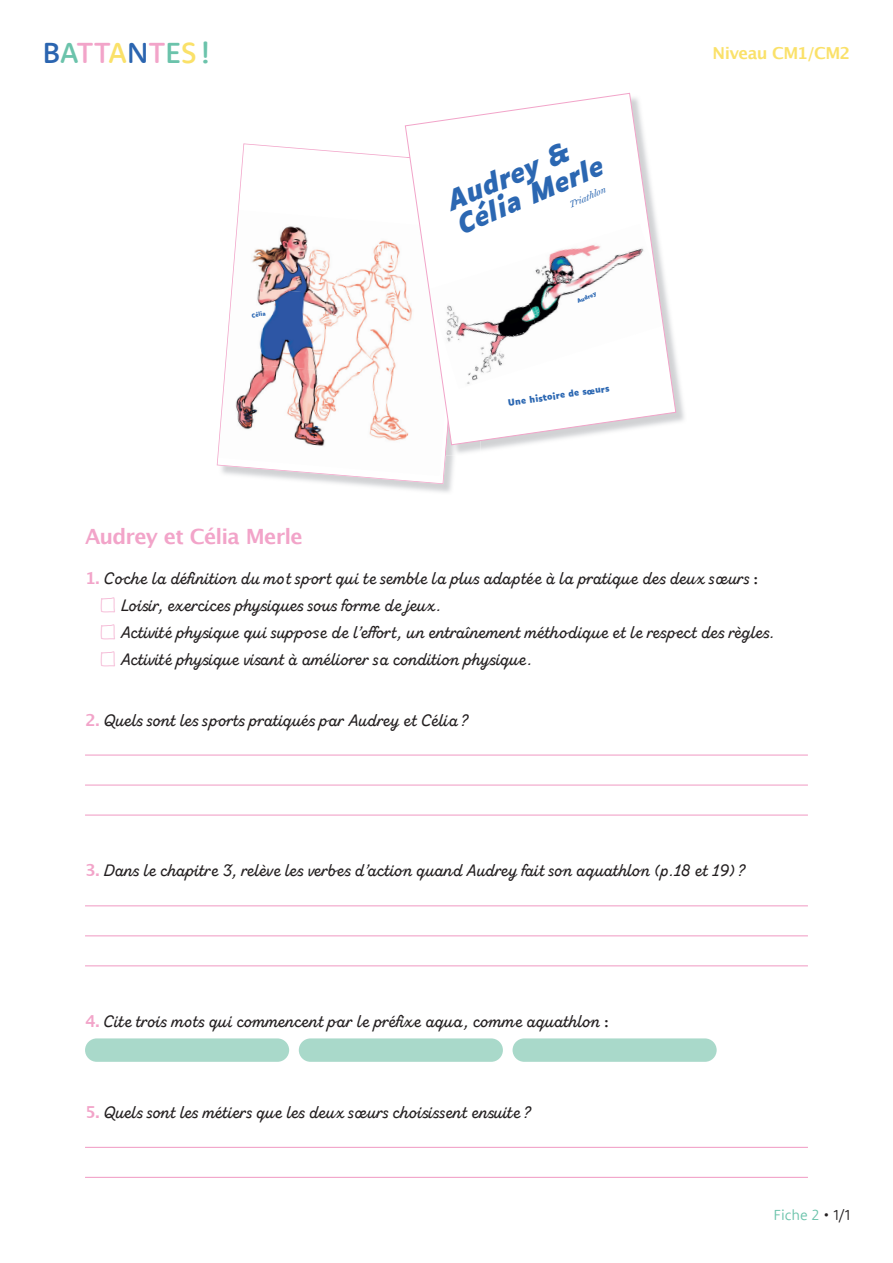
<style>
.page{position:relative;width:893px;height:1263px;background:#fff}
.page>*{position:absolute;margin:0;border:0;box-sizing:border-box;transform-origin:0 0}
.t1{font:500 30px "Rooney Sans";letter-spacing:-.005em;color:#6bc3ab}
.t2{font:italic 700 25.95px "Luciole";color:#2b67b2}
.t3{font:700 21px "Lucida Grande";letter-spacing:-.035em;color:#f2a4c9}
.t4{font:16.5px/27px "Zing Script Rust SB Demo Base";letter-spacing:.015em;color:#231f20}
.t5{font:700 16.5px "Lucida Grande";letter-spacing:-.035em;color:#fae169}
.t6{font:300 15px "Rooney Sans";color:#6bc3ab}
.t7{font:italic 9.15px "Miller Text";color:#2b67b2}
.t8{font:700 8.7px "Luciole";color:#2b67b2}
.t9{font:700 5.4px "Luciole";color:#2b67b2}
.s1{color:#2b65b0}
.s2{color:#f2a4c9}
.s3{color:#fae169}
.s4{font-family:"Lucida Grande";font-weight:700;color:#f2a4c9}
.s5{font-family:"Rooney Sans";font-weight:500}
.s6{font-family:"Peax Webdesigncircles";color:#f2a4c9}
.s7{color:#231f20}
</style>
<div class="page">
<svg style="left:217px;top:143px;width:239px;height:341px"></svg>
<img style="left:407px;top:446px;width:63px;height:10px">
<svg style="left:404px;top:92px;width:273px;height:354px"></svg>
<hr style="left:85px;top:754px;width:723px;height:2px;background:#f2a4c9">
<hr style="left:85px;top:784px;width:723px;height:2px;background:#f2a4c9">
<hr style="left:85px;top:814px;width:723px;height:2px;background:#f2a4c9">
<hr style="left:85px;top:905px;width:723px;height:1px;background:#f2a4c9">
<hr style="left:85px;top:935px;width:723px;height:1px;background:#f2a4c9">
<hr style="left:85px;top:965px;width:723px;height:1px;background:#f2a4c9">
<div style="left:85px;top:1038px;width:204px;height:24px;background:#a9d9ca;border-radius:12px"></div>
<div style="left:299px;top:1038px;width:204px;height:24px;background:#a9d9ca;border-radius:12px"></div>
<div style="left:513px;top:1038px;width:204px;height:24px;background:#a9d9ca;border-radius:12px"></div>
<hr style="left:85px;top:1147px;width:723px;height:1px;background:#f2a4c9">
<hr style="left:85px;top:1177px;width:723px;height:1px;background:#f2a4c9">
<h1 class="t1" style="left:43px;top:33px;width:170px"><span class="s1">B</span>A<span class="s2">TT</span><span class="s3">A</span><span class="s1">N</span><span class="s2">T</span>E<span class="s3">S</span> !</h1>
<p class="t5" style="left:713px;top:39px;width:139px">Niveau CM1/CM2</p>
<h2 class="t2" style="left:442px;top:189px;width:132px;rotate:-23deg">Audrey &amp;</h2>
<h2 class="t2" style="left:453px;top:212px;width:158px;rotate:-23deg">Célia Merle</h2>
<p class="t7" style="left:566px;top:198px;width:40px;rotate:-23deg">Triathlon</p>
<p class="t9" style="left:251px;top:312px;width:16px;rotate:-10deg">Célia</p>
<p class="t9" style="left:576px;top:298px;width:22px;rotate:-23deg">Audrey</p>
<p class="t8" style="left:507px;top:398px;width:104px;rotate:-8deg">Une histoire de sœurs</p>
<p class="t3" style="left:85px;top:519px;width:219px">Audrey et Célia Merle</p>
<p class="t4" style="left:102px;top:565px;width:674px;text-indent:-17px"><span class="s4">1.</span> Coche la définition du mot sport qui te semble la plus adaptée à la pratique des deux sœurs <span class="s5">:<br></span><span class="s6">M</span> Loisir, exercices physiques sous forme de jeux.<br><span class="s6">M</span> Activité physique qui suppose de l’effort, un entraînement méthodique et le respect des règles.<br><span class="s6">M</span> Activité physique visant à améliorer sa condition physique.</p>
<p class="t4" style="left:85px;top:707px;width:385px"><span class="s4">2.</span> Quels sont les sports pratiqués par Audrey et Célia ?</p>
<p class="t4" style="left:85px;top:857px;width:662px"><span class="s4">3.</span> Dans le chapitre 3, relève les verbes d’action quand Audrey fait son aquathlon (p.18 et 19) ?</p>
<p class="t4" style="left:85px;top:1008px;width:525px"><span class="s4">4.</span> Cite trois mots qui commencent par le préfixe aqua, comme aquathlon <span class="s5">:</span></p>
<p class="t4" style="left:85px;top:1099px;width:448px"><span class="s4">5.</span> Quels sont les métiers que les deux sœurs choisissent ensuite ?</p>
<p class="t6" style="left:773px;top:1205px;width:78px">Fiche 2 <span class="s7">• 1/1</span></p>
</div>
